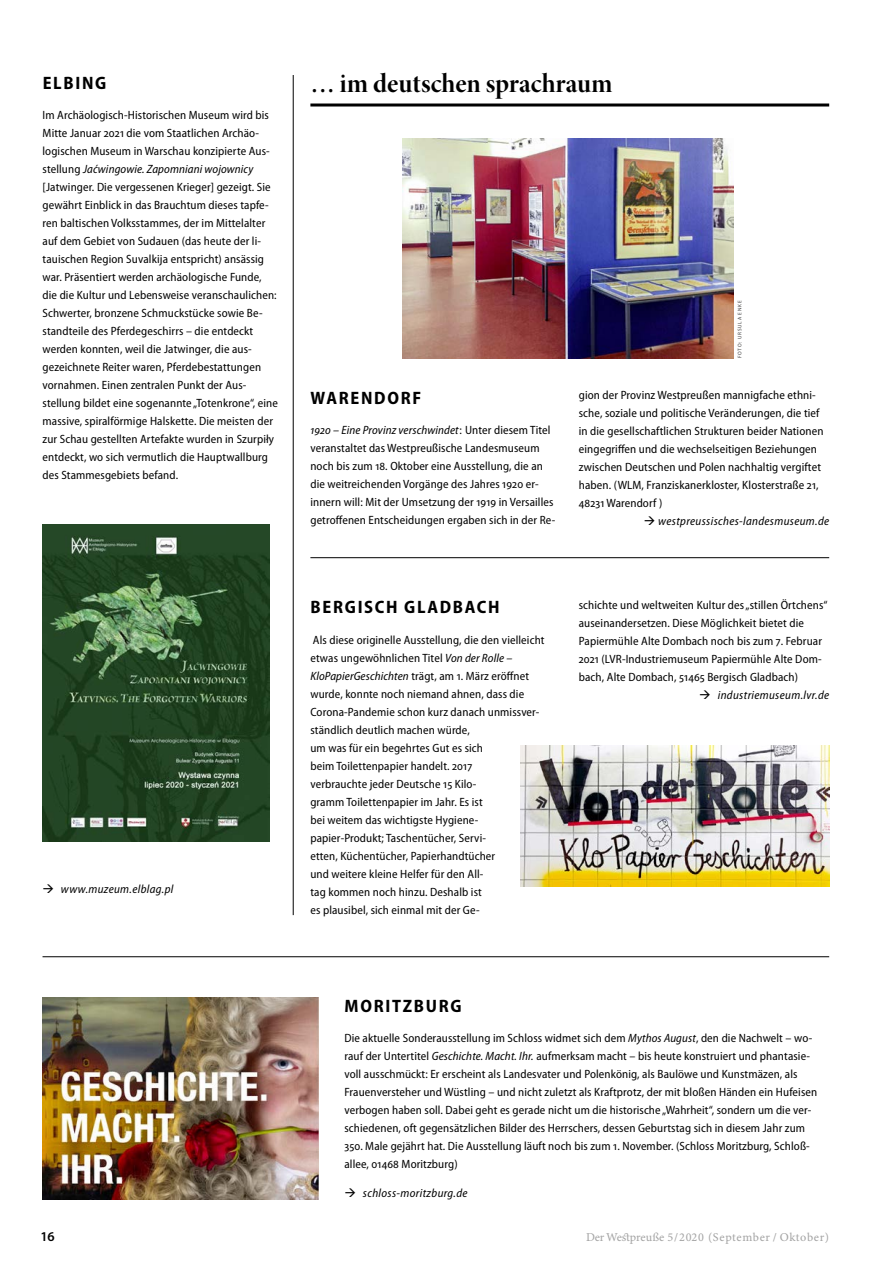
<style>
.page{position:relative;width:893px;height:1263px;background:#fff}
.page>*{position:absolute;margin:0;border:0;box-sizing:border-box;transform-origin:0 0}
.t1{font:27px "Minion Pro Bold Disp";color:#000}
.t2{font:700 semi-condensed 18px "Myriad Pro";letter-spacing:.095em;color:#000}
.t3{font:600 13.5px "Myriad Pro";color:#000}
.t4{font:semi-condensed 12px/18px "Myriad Pro";letter-spacing:.01em;color:#000}
.t5{font:italic semi-condensed 12px "Myriad Pro";letter-spacing:.03em;color:#000}
.t6{font:12px "Minion Pro Capt";letter-spacing:.04em;color:#a4a4a4}
.t7{font:5.25px "Myriad Pro";letter-spacing:.16em;color:#3e3e3d}
.s1{font-style:italic}
</style>
<div class="page">
<img style="left:43px;top:524px;width:226px;height:318px">
<img style="left:402px;top:138px;width:331px;height:221px">
<img style="left:521px;top:745px;width:308px;height:141px">
<img style="left:43px;top:998px;width:276px;height:201px">
<hr style="left:310px;top:104px;width:519px;height:3px;background:#000">
<hr style="left:43px;top:956px;width:786px;height:1px;background:#000">
<hr style="left:310px;top:557px;width:519px;height:1px;background:#000">
<hr style="left:293px;top:75px;width:1px;height:840px;background:#000">
<h2 class="t2" style="left:43px;top:72px;width:65px">ELBING</h2>
<p class="t4" style="left:43px;top:107px;width:237px">Im Archäologisch-Historischen Museum wird bis Mitte Januar 2021 die vom Staatlichen Archäo&shy;logischen Museum in Warschau konzipierte Aus&shy;stellung <span class="s1">Jaćwingowie. Zapomniani wojownicy </span>[Jatwinger. Die vergessenen Krieger] gezeigt. Sie gewährt Einblick in das Brauchtum dieses tapfe&shy;ren baltischen Volksstammes, der im Mittelalter auf dem Gebiet von Sudauen (das heute der li&shy;tauischen Region Suvalkija entspricht) ansässig war. Präsentiert werden archäologische Funde, die die Kultur und Lebensweise veranschaulichen:<br>Schwerter, bronzene Schmuckstücke sowie Be&shy;standteile des Pferdegeschirrs – die entdeckt werden konnten, weil die Jatwinger, die aus&shy;gezeichnete Reiter waren, Pferdebestattungen vornahmen. Einen zentralen Punkt der Aus&shy;stellung bildet eine sogenannte „Totenkrone“, eine massive, spiralförmige Halskette. Die meisten der zur Schau gestellten Artefakte wurden in Szurpiły entdeckt, wo sich vermutlich die Hauptwallburg des Stammesgebiets befand.</p>
<p class="t5" style="left:43px;top:882px;width:132px">→ www.muzeum.elblag.pl</p>
<h1 class="t1" style="left:310px;top:65px;width:304px">… im deutschen sprachraum</h1>
<p class="t7" style="left:736px;top:358px;width:59px;rotate:-90deg">FOTO: URSULA ENKE</p>
<h2 class="t2" style="left:311px;top:387px;width:112px">WARENDORF</h2>
<p class="t4" style="left:310px;top:422px;width:246px"><span class="s1">1920 – Eine Provinz verschwindet</span>: Unter diesem Titel veranstaltet das Westpreußische Landesmuseum noch bis zum 18. Oktober eine Ausstellung, die an die weitreichenden Vorgänge des Jahres 1920 er&shy;innern will: Mit der Umsetzung der 1919 in Versailles getroffenen Entscheidungen ergaben sich in der Re-</p>
<p class="t4" style="left:579px;top:386px;width:246px">gion der Provinz Westpreußen mannigfache ethni&shy;sche, soziale und politische Veränderungen, die tief in die gesellschaftlichen Strukturen beider Nationen eingegriffen und die wechselseitigen Beziehungen zwischen Deutschen und Polen nachhaltig vergiftet haben. (WLM, Franziskanerkloster, Klosterstraße 21, 48231 Warendorf )</p>
<p class="t5" style="left:644px;top:514px;width:187px">→ westpreussisches-landesmuseum.de</p>
<h2 class="t2" style="left:311px;top:597px;width:191px">BERGISCH GLADBACH</h2>
<p class="t4" style="left:310px;top:631px;width:236px">Als diese originelle Ausstellung, die den vielleicht etwas ungewöhnlichen Titel <span class="s1">Von der Rolle – KloPapierGeschichten</span> trägt, am 1. März eröffnet wurde, konnte noch niemand ahnen, dass die Corona-Pandemie schon kurz danach unmissver&shy;ständlich deutlich machen würde,<br>um was für ein begehrtes Gut es sich<br>beim Toilettenpapier handelt. 2017<br>verbrauchte jeder Deutsche 15 Kilo-<br>gramm Toilettenpapier im Jahr. Es ist<br>bei weitem das wichtigste Hygiene&shy;papier-Produkt; Taschentücher, Servi-<br>etten, Küchentücher, Papierhandtücher<br>und weitere kleine Helfer für den All-<br>tag kommen noch hinzu. Deshalb ist<br>es plausibel, sich einmal mit der Ge-</p>
<p class="t4" style="left:579px;top:596px;width:250px">schichte und weltweiten Kultur des „stillen Örtchens“ auseinandersetzen. Diese Möglichkeit bietet die Papiermühle Alte Dombach noch bis zum 7. Februar 2021 (LVR-Industriemuseum Papiermühle Alte Dom&shy;bach, Alte Dombach, 51465 Bergisch Gladbach)</p>
<p class="t5" style="left:699px;top:687px;width:131px">→ industriemuseum.lvr.de</p>
<h2 class="t2" style="left:345px;top:995px;width:119px">MORITZBURG</h2>
<p class="t4" style="left:344px;top:1029px;width:474px">Die aktuelle Sonderausstellung im Schloss widmet sich dem <span class="s1">Mythos August</span>, den die Nachwelt – wo&shy;rauf der Untertitel <span class="s1">Geschichte. Macht. Ihr.</span> aufmerksam macht – bis heute konstruiert und phantasie&shy;voll ausschmückt: Er erscheint als Landesvater und Polenkönig, als Baulöwe und Kunstmäzen, als Frauenversteher und Wüstling – und nicht zuletzt als Kraftprotz, der mit bloßen Händen ein Hufeisen verbogen haben soll. Dabei geht es gerade nicht um die historische „Wahrheit“, sondern um die ver&shy;schiedenen, oft gegensätzlichen Bilder des Herrschers, dessen Geburtstag sich in diesem Jahr zum 350. Male gejährt hat. Die Ausstellung läuft noch bis zum 1. November. (Schloss Moritzburg, Schloß&shy;allee, 01468 Moritzburg)</p>
<p class="t5" style="left:344px;top:1186px;width:125px">→ schloss-moritzburg.de</p>
<p class="t3" style="left:40px;top:1227px;width:16px">16</p>
<p class="t6" style="left:586px;top:1228px;width:245px">Der Westpreuße 5/2020 (September / Oktober)</p>
</div>
